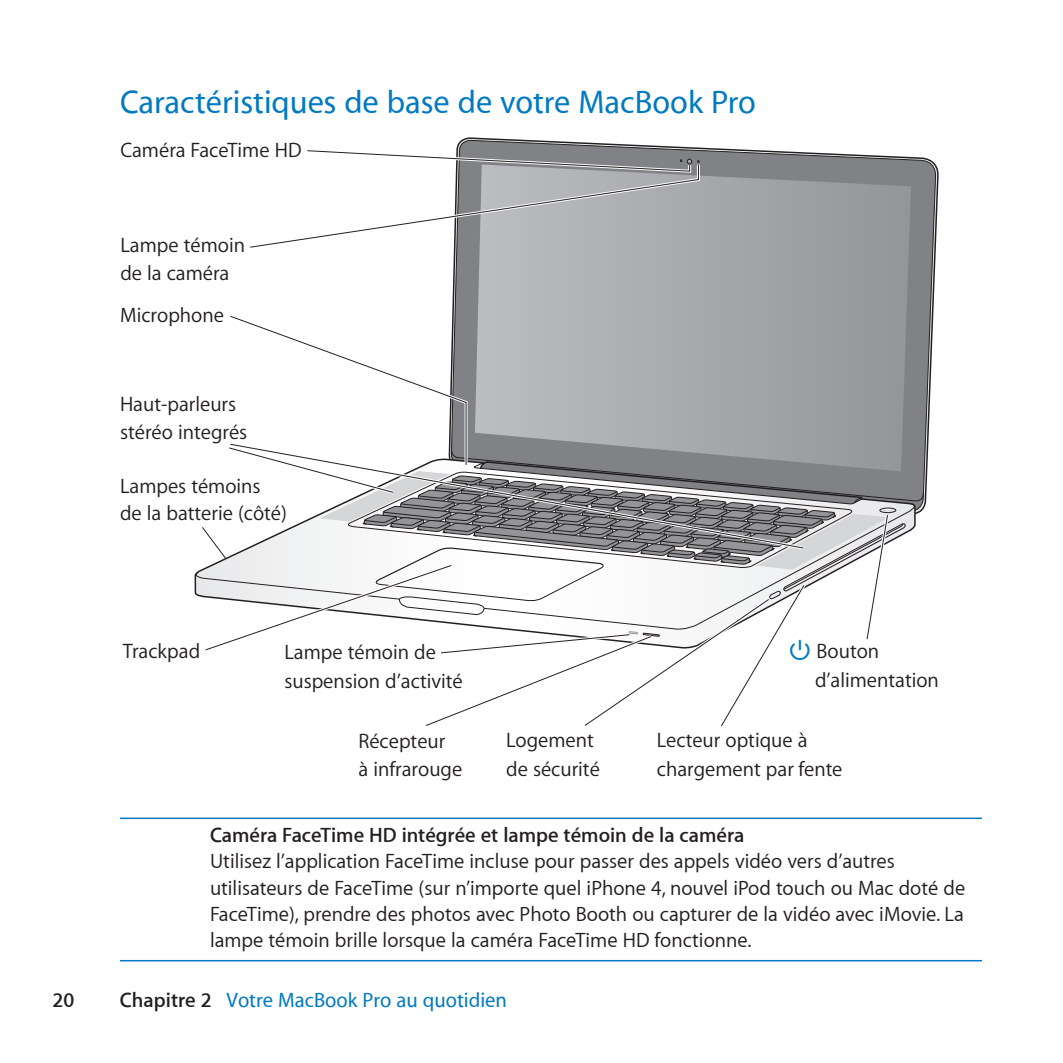
<style>
.page{position:relative;width:1063px;height:1063px;background:#fff}
.page>*{position:absolute;margin:0;border:0;box-sizing:border-box;transform-origin:0 0}
.t1{font:500 33px "Myriad Set";color:#007ac2}
.t2{font:21px/28.5px "Myriad Set Text";color:#231f20}
.t3{font:600 21px "Myriad Set";color:#231f20}
.t4{font:500 21px "Myriad Set";color:#007ac2}
.s1{font-family:"Apple Icon Four";font-size:24.6px;color:#007ac2}
.s2{font-weight:600;color:#231f20}
</style>
<div class="page">
<svg style="left:456px;top:140px;width:480px;height:366px"></svg>
<svg style="left:701px;top:165px;width:210px;height:147px;background:#9a9b9f"></svg>
<svg style="left:250px;top:150px;width:449px;height:162px"></svg>
<svg style="left:680px;top:159px;width:20px;height:5px"></svg>
<svg style="left:194px;top:312px;width:731px;height:414px"></svg>
<hr style="left:120px;top:818px;width:81px;height:1px;background:#007ac2">
<hr style="left:201px;top:818px;width:781px;height:1px;background:#007ac2">
<hr style="left:120px;top:960px;width:81px;height:1px;background:#007ac2">
<hr style="left:201px;top:960px;width:781px;height:1px;background:#007ac2">
<h1 class="t1" style="left:120px;top:82px;width:638px">Caractéristiques de base de votre MacBook Pro</h1>
<p class="t2" style="left:120px;top:135px;width:183px">Caméra FaceTime HD</p>
<p class="t2" style="left:120px;top:230px;width:126px">Lampe témoin de la caméra</p>
<p class="t2" style="left:120px;top:300px;width:106px">Microphone</p>
<p class="t2" style="left:120px;top:389px;width:129px">Haut-parleurs stéréo integrés</p>
<p class="t2" style="left:120px;top:472px;width:169px;line-height:27px">Lampes témoins de la batterie (côté)</p>
<p class="t2" style="left:123px;top:636px;width:79px">Trackpad</p>
<p class="t2" style="left:284px;top:638px;width:180px">Lampe témoin de suspension d’activité</p>
<p class="t2" style="left:358px;top:726px;width:105px">Récepteur<br>à infrarouge</p>
<p class="t2" style="left:506px;top:726px;width:95px">Logement de sécurité</p>
<p class="t2" style="left:815px;top:636px;width:125px;text-indent:-25px"><span class="s1">®</span> Bouton d’alimentation</p>
<p class="t2" style="left:657px;top:726px;width:187px">Lecteur optique à chargement par fente</p>
<p class="t3" style="left:210px;top:822px;width:536px">Caméra FaceTime HD intégrée et lampe témoin de la caméra</p>
<p class="t2" style="left:210px;top:848px;width:757px;line-height:26.4px">Utilisez l’application FaceTime incluse pour passer des appels vidéo vers d’autres utilisateurs de FaceTime (sur n’importe quel iPhone 4, nouvel iPod touch ou Mac doté de FaceTime), prendre des photos avec Photo Booth ou capturer de la vidéo avec iMovie. La lampe témoin brille lorsque la caméra FaceTime HD fonctionne.</p>
<p class="t3" style="left:53px;top:987px;width:23px">20</p>
<p class="t4" style="left:120px;top:987px;width:389px"><span class="s2">Chapitre 2</span> Votre MacBook Pro au quotidien</p>
</div>
